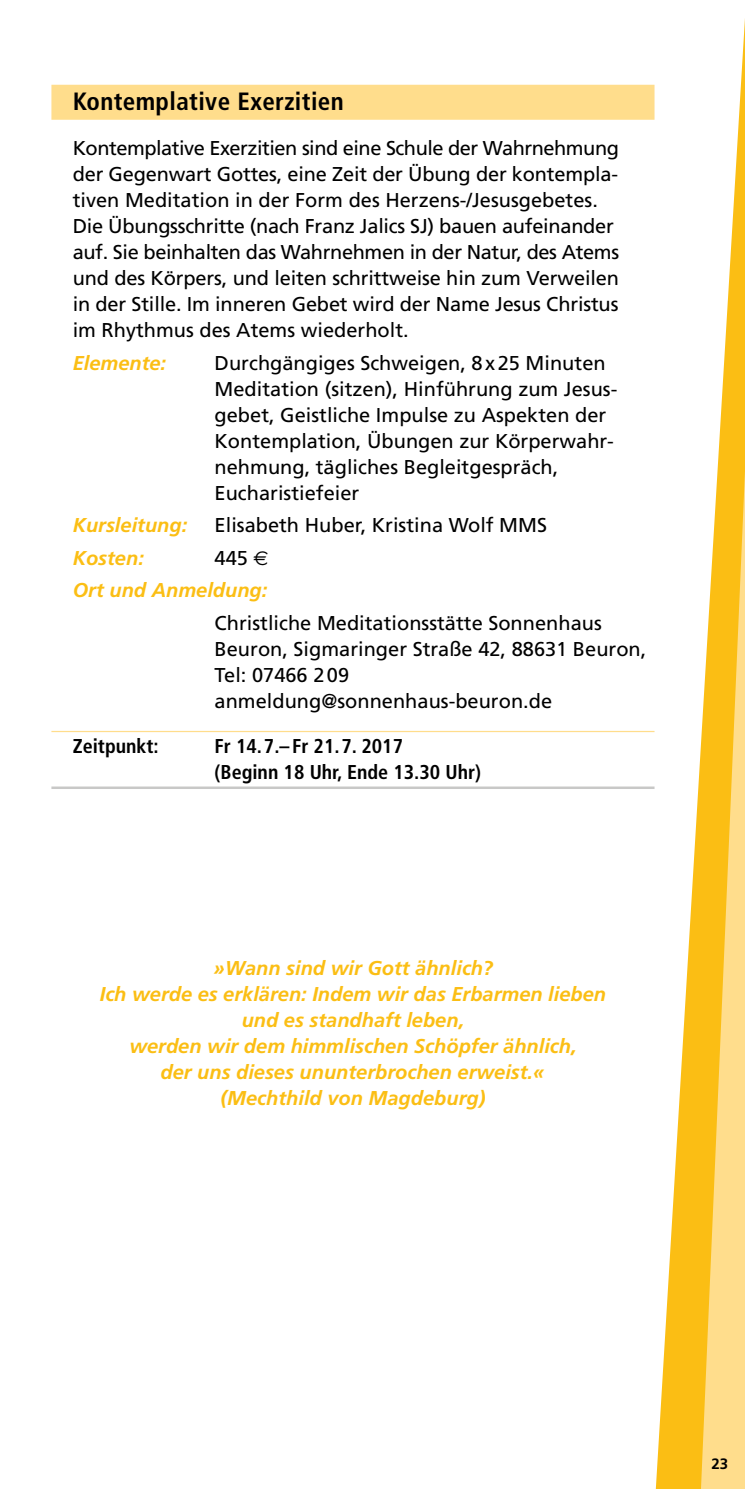
<style>
.page{position:relative;width:745px;height:1489px;background:#fff}
.page>*{position:absolute;margin:0;border:0;box-sizing:border-box;transform-origin:0 0}
.medi_kurs_Überschrif{font:700 condensed 25px "Frutiger";letter-spacing:.015em;color:#000}
.medi__einleitungs_Fl{font:20px/26px "Frutiger";letter-spacing:-.01em;color:#000}
.medi_2012_infotext{font:20px/26px "Frutiger";color:#000}
._2016_meditext_zitat{font:italic 700 20px "Frutiger";color:#fbbe14}
.medi_2012_zeitpunkt{font:700 condensed 20px/26px "Frutiger";color:#000}
.medi_2012_infotext-2{font:italic 700 20px "Frutiger";color:#fbbe14}
.t1{font:700 15px "Frutiger";color:#000}
.s1{font-family:"Euro Sans"}
</style>
<div class="page">
<div style="left:51px;top:85px;width:603px;height:35px;background:#ffdd8c"></div>
<hr style="left:51px;top:730px;width:603px;height:2px;background:#ffdd8c">
<hr style="left:51px;top:786px;width:603px;height:3px;background:#c8c8c7">
<svg style="left:654px;top:84px;width:31px;height:1404px"></svg>
<svg style="left:685px;top:35px;width:59px;height:1453px"></svg>
<p class="medi_kurs_Überschrif" style="left:73px;top:86px;width:272px">Kontemplative Exerzitien</p>
<p class="medi__einleitungs_Fl" style="left:73px;top:135px;width:547px">Kontemplative Exerzitien sind eine Schule der Wahrnehmung der Gegenwart Gottes, eine Zeit der Übung der kontempla&shy;tiven Meditation in der Form des Herzens-/Jesusgebetes.<br>Die Übungsschritte (nach Franz Jalics SJ) bauen aufeinander auf. Sie beinhalten das Wahrnehmen in der Natur, des Atems und des Körpers, und leiten schrittweise hin zum Verweilen in der Stille. Im inneren Gebet wird der Name Jesus Christus im Rhythmus des Atems wiederholt.</p>
<p class="medi_2012_infotext-2" style="left:73px;top:351px;width:95px">Elemente:</p>
<p class="medi_2012_infotext" style="left:214px;top:349px;width:404px">Durchgängiges Schweigen, 8x25 Minuten Meditation (sitzen), Hinführung zum Jesus&shy;gebet, Geistliche Impulse zu Aspekten der Kontemplation, Übungen zur Körperwahr&shy;nehmung, tägliches Begleitgespräch, Eucharistiefeier</p>
<p class="medi_2012_infotext-2" style="left:73px;top:513px;width:116px">Kursleitung:</p>
<p class="medi_2012_infotext" style="left:214px;top:512px;width:334px">Elisabeth Huber, Kristina Wolf MMS</p>
<p class="medi_2012_infotext-2" style="left:73px;top:546px;width:73px">Kosten:</p>
<p class="medi_2012_infotext" style="left:214px;top:544px;width:55px">445 <span class="s1">€</span></p>
<p class="medi_2012_infotext-2" style="left:73px;top:578px;width:196px">Ort und Anmeldung:</p>
<p class="medi_2012_infotext" style="left:214px;top:609px;width:433px">Christliche Meditationsstätte Sonnenhaus Beuron, Sigmaringer Straße 42, 88631 Beuron, Tel: 07466 209 anmeldung@sonnenhaus-beuron.de</p>
<p class="medi_2012_zeitpunkt" style="left:73px;top:733px;width:87px">Zeitpunkt:</p>
<p class="medi_2012_zeitpunkt" style="left:214px;top:733px;width:268px">Fr 14.7.–Fr 21.7. 2017<br>(Beginn 18 Uhr, Ende 13.30 Uhr)</p>
<p class="_2016_meditext_zitat" style="left:213px;top:955px;width:282px">»Wann sind wir Gott ähnlich?</p>
<p class="_2016_meditext_zitat" style="left:100px;top:981px;width:507px">Ich werde es erklären: Indem wir das Erbarmen lieben</p>
<p class="_2016_meditext_zitat" style="left:241px;top:1007px;width:224px">und es standhaft leben,</p>
<p class="_2016_meditext_zitat" style="left:129px;top:1033px;width:448px">werden wir dem himmlischen Schöpfer ähnlich,</p>
<p class="_2016_meditext_zitat" style="left:160px;top:1059px;width:386px">der uns dieses ununterbrochen erweist.«</p>
<p class="_2016_meditext_zitat" style="left:220px;top:1085px;width:266px">(Mechthild von Magdeburg)</p>
<p class="t1" style="left:710px;top:1454px;width:18px">23</p>
</div>
